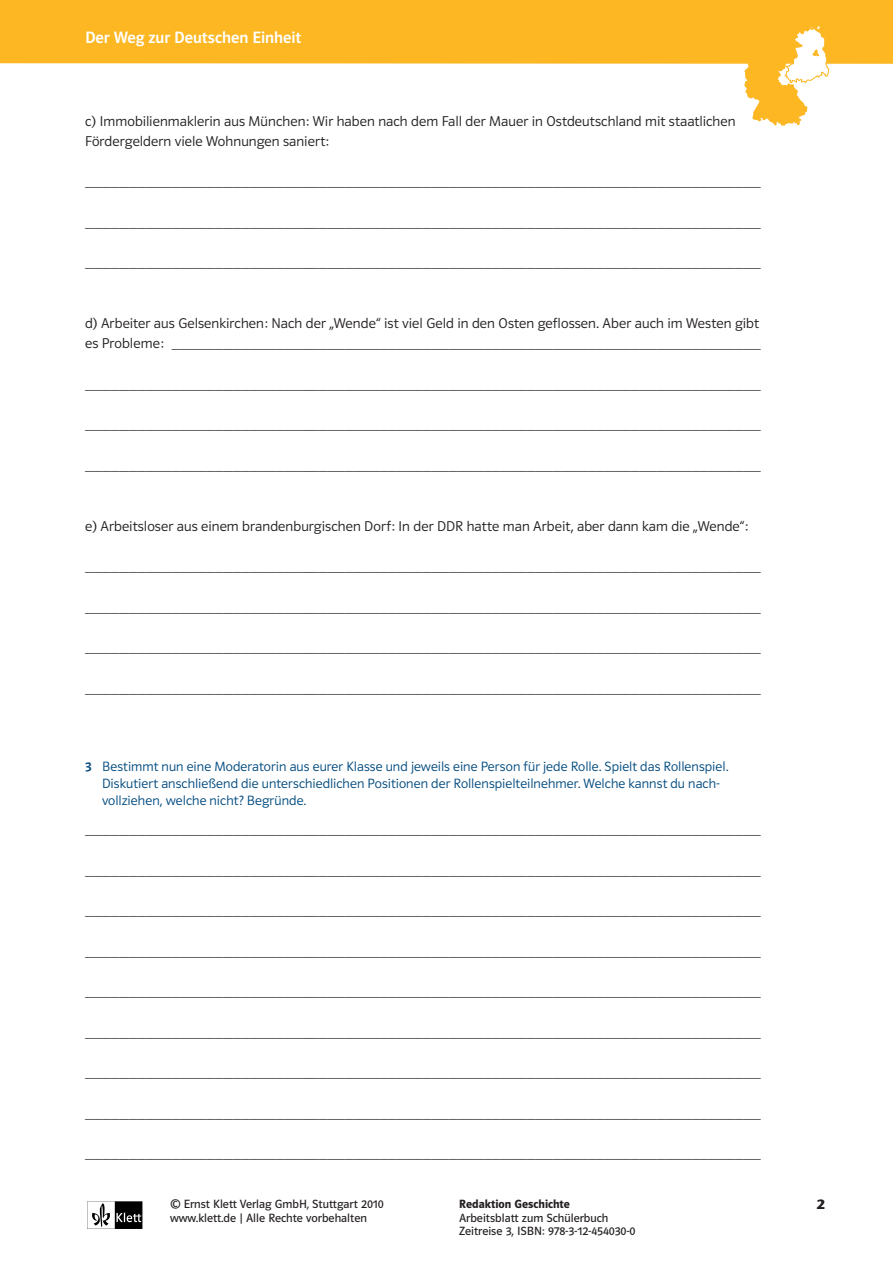
<style>
.page{position:relative;width:893px;height:1263px;background:#fff}
.page>*{position:absolute;margin:0;border:0;box-sizing:border-box;transform-origin:0 0}
.t1{font:16.5px "Polo ST11 K Krftg";color:#fff}
.t2{font:14.25px/20.2px "Polo ST11 K Leicht";letter-spacing:.005em;color:#231f20}
.t3{font:13.5px/17.2px "Polo ST11 K Leicht";letter-spacing:.005em;color:#004a7f}
.t4{font:700 13.5px "Stone Sans";color:#231f20}
.t5{font:12px/13.5px "Polo ST11 K Buch";color:#231f20}
.t6{font:12px "Polo ST11 K Hfett";color:#231f20}
.s1{font-family:"Polo ST11 K Krftg"}
</style>
<div class="page">
<div style="left:0;top:0;width:893px;height:64px;background:#fcb722"></div>
<svg style="left:87px;top:1201px;width:55px;height:28px"></svg>
<svg style="left:744px;top:21px;width:85px;height:105px"></svg>
<p class="t1" style="left:85px;top:28px;width:218px">Der Weg zur Deutschen Einheit</p>
<p class="t2" style="left:85px;top:111px;width:652px">c) Immobilienmaklerin aus München: Wir haben nach dem Fall der Mauer in Ostdeutschland mit staatlichen<br>Fördergeldern viele Wohnungen saniert:</p>
<p class="t2" style="left:85px;top:171px;width:677px">______________________________________________________________________________</p>
<p class="t2" style="left:85px;top:212px;width:677px">______________________________________________________________________________</p>
<p class="t2" style="left:85px;top:252px;width:677px">______________________________________________________________________________</p>
<p class="t2" style="left:85px;top:313px;width:677px">d) Arbeiter aus Gelsenkirchen: Nach der „Wende“ ist viel Geld in den Osten geflossen. Aber auch im Westen gibt es Probleme: ____________________________________________________________________</p>
<p class="t2" style="left:85px;top:374px;width:677px">______________________________________________________________________________</p>
<p class="t2" style="left:85px;top:414px;width:677px">______________________________________________________________________________</p>
<p class="t2" style="left:85px;top:455px;width:677px">______________________________________________________________________________</p>
<p class="t2" style="left:85px;top:516px;width:665px">e) Arbeitsloser aus einem brandenburgischen Dorf: In der DDR hatte man Arbeit, aber dann kam die „Wende“:</p>
<p class="t2" style="left:85px;top:556px;width:677px">______________________________________________________________________________</p>
<p class="t2" style="left:85px;top:597px;width:677px">______________________________________________________________________________</p>
<p class="t2" style="left:85px;top:637px;width:677px">______________________________________________________________________________</p>
<p class="t2" style="left:85px;top:678px;width:677px">______________________________________________________________________________</p>
<p class="t3" style="left:102px;top:757px;width:628px;text-indent:-17px"><span class="s1">3</span> Bestimmt nun eine Moderatorin aus eurer Klasse und jeweils eine Person für jede Rolle. Spielt das Rollenspiel.<br>Diskutiert anschließend die unterschiedlichen Positionen der Rollenspielteilnehmer. Welche kannst du nach&shy;vollziehen, welche nicht? Begründe.</p>
<p class="t2" style="left:85px;top:819px;width:677px">______________________________________________________________________________</p>
<p class="t2" style="left:85px;top:860px;width:677px">______________________________________________________________________________</p>
<p class="t2" style="left:85px;top:900px;width:677px">______________________________________________________________________________</p>
<p class="t2" style="left:85px;top:941px;width:677px">______________________________________________________________________________</p>
<p class="t2" style="left:85px;top:981px;width:677px">______________________________________________________________________________</p>
<p class="t2" style="left:85px;top:1022px;width:677px">______________________________________________________________________________</p>
<p class="t2" style="left:85px;top:1062px;width:677px">______________________________________________________________________________</p>
<p class="t2" style="left:85px;top:1103px;width:677px">______________________________________________________________________________</p>
<p class="t2" style="left:85px;top:1143px;width:677px">______________________________________________________________________________</p>
<p class="t5" style="left:170px;top:1198px;width:215px">© Ernst Klett Verlag GmbH, Stuttgart 2010 www.klett.de | Alle Rechte vorbehalten</p>
<p class="t6" style="left:459px;top:1197px;width:112px">Redaktion Geschichte</p>
<p class="t4" style="left:816px;top:1196px;width:10px">2</p>
<p class="t5" style="left:459px;top:1211px;width:178px">Arbeitsblatt zum Schülerbuch<br>Zeitreise 3, ISBN: 978-3-12-454030-0</p>
</div>
